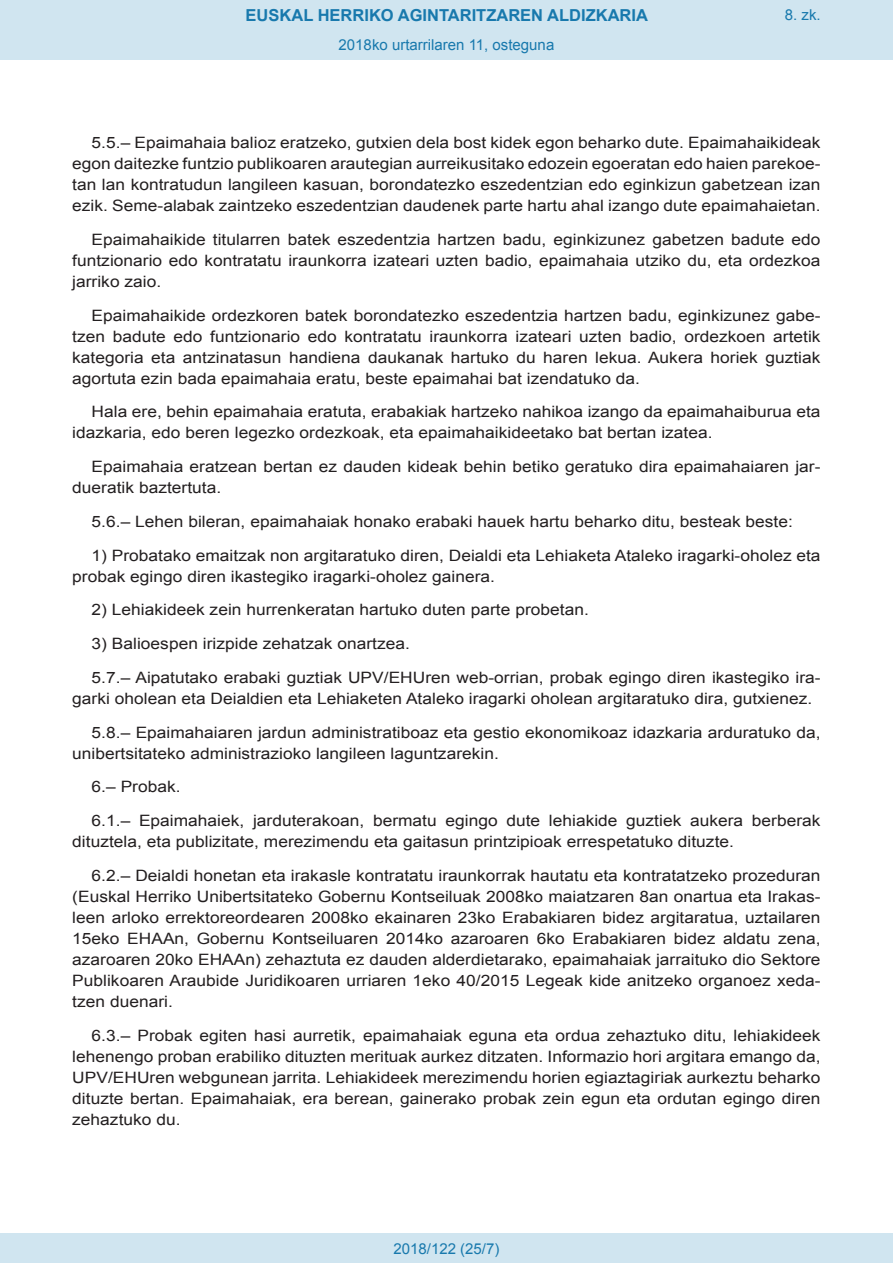
<style>
.page{position:relative;width:893px;height:1263px;background:#fff}
.page>*{position:absolute;margin:0;border:0;box-sizing:border-box;transform-origin:0 0}
.t1{font:700 16.5px "Arial";color:#1879ad}
.BOPVDetalle{font:15.6px/21px "Arial";color:#231f20;scale:1.11 1}
.Paginacion_Centro{font:15px "Arial";color:#1879ad}
</style>
<div class="page">
<div style="left:0;top:0;width:893px;height:60px;background:#d0e5f0"></div>
<div style="left:0;top:1233px;width:893px;height:30px;background:#d0e5f0"></div>
<p class="t1" style="left:246px;top:4px;width:404px">EUSKAL HERRIKO AGINTARITZAREN ALDIZKARIA</p>
<p class="Paginacion_Centro" style="left:339px;top:35px;width:217px">2018ko urtarrilaren 11, osteguna</p>
<p class="Paginacion_Centro" style="left:785px;top:5px;width:37px">8. zk.</p>
<p class="BOPVDetalle" style="left:72px;top:132px;width:676px;text-align:justify;text-indent:19px">5.5.– Epaimahaia balioz eratzeko, gutxien dela bost kidek egon beharko dute. Epaimahaikideak egon daitezke funtzio publikoaren arautegian aurreikusitako edozein egoeratan edo haien parekoe&shy;tan lan kontratudun langileen kasuan, borondatezko eszedentzian edo eginkizun gabetzean izan ezik. Seme-alabak zaintzeko eszedentzian daudenek parte hartu ahal izango dute epaimahaietan.</p>
<p class="BOPVDetalle" style="left:72px;top:229px;width:676px;text-align:justify;text-indent:19px">Epaimahaikide titularren batek eszedentzia hartzen badu, eginkizunez gabetzen badute edo funtzionario edo kontratatu iraunkorra izateari uzten badio, epaimahaia utziko du, eta ordezkoa jarriko zaio.</p>
<p class="BOPVDetalle" style="left:72px;top:305px;width:676px;text-align:justify;text-indent:19px">Epaimahaikide ordezkoren batek borondatezko eszedentzia hartzen badu, eginkizunez gabe&shy;tzen badute edo funtzionario edo kontratatu iraunkorra izateari uzten badio, ordezkoen artetik kategoria eta antzinatasun handiena daukanak hartuko du haren lekua. Aukera horiek guztiak agortuta ezin bada epaimahaia eratu, beste epaimahai bat izendatuko da.</p>
<p class="BOPVDetalle" style="left:72px;top:402px;width:676px;text-indent:19px">Hala ere, behin epaimahaia eratuta, erabakiak hartzeko nahikoa izango da epaimahaiburua eta idazkaria, edo beren legezko ordezkoak, eta epaimahaikideetako bat bertan izatea.</p>
<p class="BOPVDetalle" style="left:72px;top:456px;width:676px;text-indent:19px">Epaimahaia eratzean bertan ez dauden kideak behin betiko geratuko dira epaimahaiaren jar&shy;dueratik baztertuta.</p>
<p class="BOPVDetalle" style="left:92px;top:511px;width:633px">5.6.– Lehen bileran, epaimahaiak honako erabaki hauek hartu beharko ditu, besteak beste:</p>
<p class="BOPVDetalle" style="left:72px;top:545px;width:676px;text-indent:19px">1) Probatako emaitzak non argitaratuko diren, Deialdi eta Lehiaketa Ataleko iragarki-oholez eta probak egingo diren ikastegiko iragarki-oholez gainera.</p>
<p class="BOPVDetalle" style="left:92px;top:600px;width:449px">2) Lehiakideek zein hurrenkeratan hartuko duten parte probetan.</p>
<p class="BOPVDetalle" style="left:92px;top:633px;width:288px">3) Balioespen irizpide zehatzak onartzea.</p>
<p class="BOPVDetalle" style="left:72px;top:667px;width:676px;text-indent:19px">5.7.– Aipatutako erabaki guztiak UPV/EHUren web-orrian, probak egingo diren ikastegiko ira&shy;garki oholean eta Deialdien eta Lehiaketen Ataleko iragarki oholean argitaratuko dira, gutxienez.</p>
<p class="BOPVDetalle" style="left:72px;top:722px;width:676px;text-indent:19px">5.8.– Epaimahaiaren jardun administratiboaz eta gestio ekonomikoaz idazkaria arduratuko da, unibertsitateko administrazioko langileen laguntzarekin.</p>
<p class="BOPVDetalle" style="left:92px;top:777px;width:82px">6.– Probak.</p>
<p class="BOPVDetalle" style="left:72px;top:810px;width:676px;text-indent:19px">6.1.– Epaimahaiek, jarduterakoan, bermatu egingo dute lehiakide guztiek aukera berberak dituztela, eta publizitate, merezimendu eta gaitasun printzipioak errespetatuko dituzte.</p>
<p class="BOPVDetalle" style="left:72px;top:865px;width:676px;text-align:justify;text-indent:19px">6.2.– Deialdi honetan eta irakasle kontratatu iraunkorrak hautatu eta kontratatzeko prozeduran (Euskal Herriko Unibertsitateko Gobernu Kontseiluak 2008ko maiatzaren 8an onartua eta Irakas&shy;leen arloko errektoreordearen 2008ko ekainaren 23ko Erabakiaren bidez argitaratua, uztailaren 15eko EHAAn, Gobernu Kontseiluaren 2014ko azaroaren 6ko Erabakiaren bidez aldatu zena, azaroaren 20ko EHAAn) zehaztuta ez dauden alderdietarako, epaimahaiak jarraituko dio Sektore Publikoaren Araubide Juridikoaren urriaren 1eko 40/2015 Legeak kide anitzeko organoez xeda&shy;tzen duenari.</p>
<p class="BOPVDetalle" style="left:72px;top:1025px;width:676px;text-align:justify;text-indent:19px">6.3.– Probak egiten hasi aurretik, epaimahaiak eguna eta ordua zehaztuko ditu, lehiakideek lehenengo proban erabiliko dituzten merituak aurkez ditzaten. Informazio hori argitara emango da, UPV/EHUren webgunean jarrita. Lehiakideek merezimendu horien egiaztagiriak aurkeztu beharko dituzte bertan. Epaimahaiak, era berean, gainerako probak zein egun eta ordutan egingo diren zehaztuko du.</p>
<p class="Paginacion_Centro" style="left:393px;top:1238px;width:107px">2018/122 (25/7)</p>
</div>
